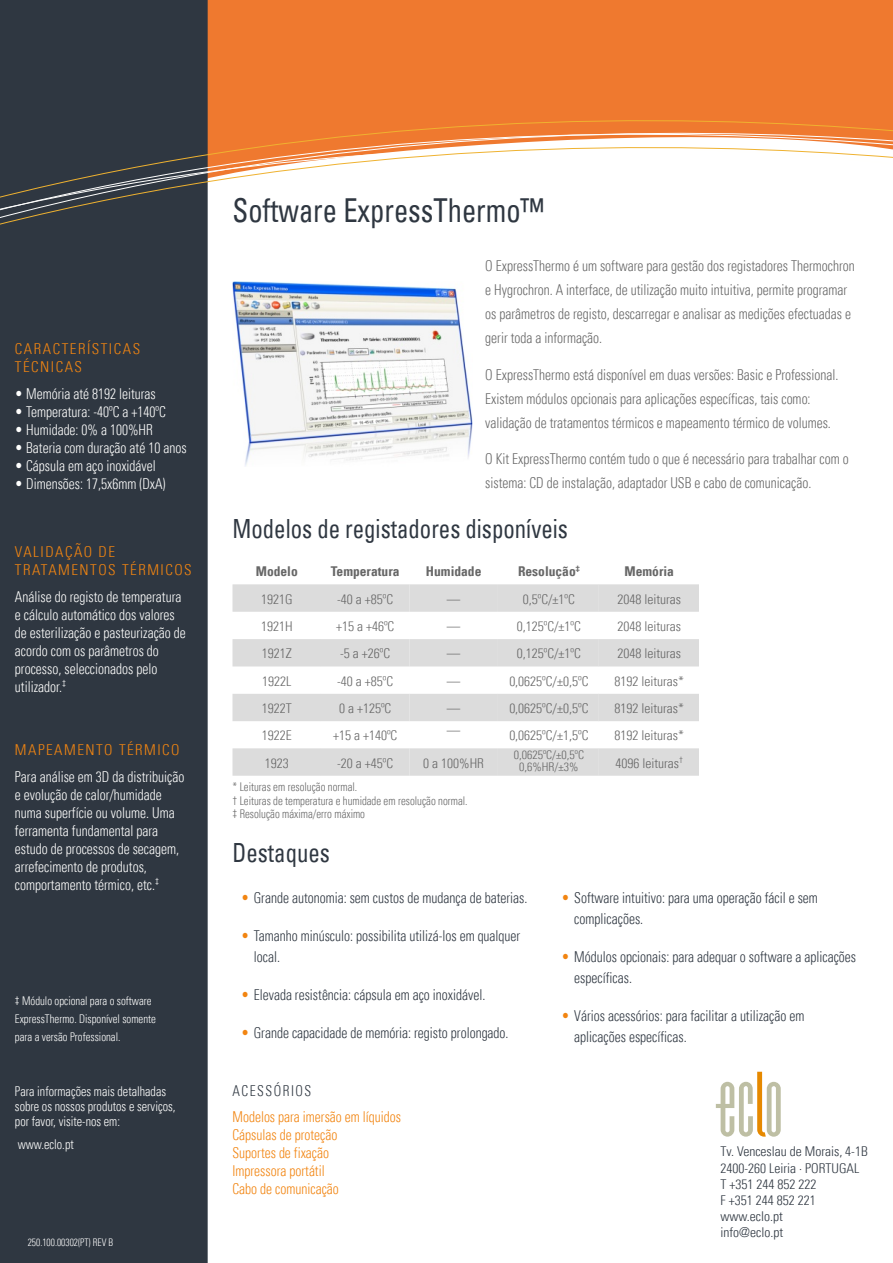
<style>
.page{position:relative;width:893px;height:1263px;background:#fff}
.page>*{position:absolute;margin:0;border:0;box-sizing:border-box;transform-origin:0 0}
.t1{font:condensed 33px "Univers";color:#2f3741;scale:.86 1}
.t2{font:condensed 26.4px "Univers";color:#2f3741;scale:.86 1}
.t3{font:300 condensed 15px/24px "Univers";color:#676767;scale:.9 1}
.t4{font:300 condensed 15px/18px "Univers";color:#fffffe;scale:.9 1}
.t5{font:300 condensed 15px/21px "Univers";color:#2f3741;scale:.9 1}
.t6{font:300 condensed 15px/18px "Univers";color:#f28511;scale:.9 1}
.t7{font:300 condensed 15px/18px "Univers";letter-spacing:.1em;color:#f28511}
.t8{font:300 condensed 15px "Univers";letter-spacing:.11em;color:#2f3741;scale:.9 1}
.t9{font:300 condensed 13.5px/27.3px "Univers";color:#676767}
.t10{font:300 condensed 13.5px/16.2px "Univers";color:#2f3741}
.t11{font:300 condensed 13.5px/15px "Univers";color:#fffffe;scale:.9 1}
.t12{font:700 condensed 13.5px "Univers";color:#676767}
.t13{font:300 condensed 12px/13.5px "Univers";color:#676767;scale:.9 1}
.t14{font:300 condensed 12px/18px "Univers";color:#fffffe;scale:.9 1}
.t15{font:300 condensed 12px/12.8px "Univers";color:#676767;text-align:center}
.t16{font:300 condensed 10.5px "Univers";color:#fff;scale:.9 1}
.s1{color:#f28511}
</style>
<div class="page">
<div style="left:208px;top:0;width:685px;height:111px;background:#ef792f"></div>
<div style="left:0;top:0;width:208px;height:1263px;background:#2f3741"></div>
<svg style="left:716px;top:1072px;width:65px;height:65px"></svg>
<div style="left:207px;top:111px;width:686px;height:13px;background:#ef792f"></div>
<svg style="left:207px;top:124px;width:686px;height:14px"></svg>
<svg style="left:0;top:138px;width:893px;height:89px"></svg>
<img style="left:232px;top:281px;width:240px;height:185px">
<div style="left:232px;top:584px;width:89px;height:28px;background:#dcdcdc"></div>
<div style="left:321px;top:584px;width:88px;height:28px;background:#dcdcdc"></div>
<div style="left:409px;top:584px;width:89px;height:28px;background:#dcdcdc"></div>
<div style="left:498px;top:584px;width:100px;height:28px;background:#dcdcdc"></div>
<div style="left:232px;top:639px;width:89px;height:27px;background:#dcdcdc"></div>
<div style="left:321px;top:639px;width:88px;height:27px;background:#dcdcdc"></div>
<div style="left:409px;top:639px;width:89px;height:27px;background:#dcdcdc"></div>
<div style="left:498px;top:639px;width:100px;height:27px;background:#dcdcdc"></div>
<div style="left:232px;top:694px;width:89px;height:27px;background:#dcdcdc"></div>
<div style="left:321px;top:694px;width:88px;height:27px;background:#dcdcdc"></div>
<div style="left:409px;top:694px;width:89px;height:27px;background:#dcdcdc"></div>
<div style="left:498px;top:694px;width:100px;height:27px;background:#dcdcdc"></div>
<div style="left:232px;top:748px;width:89px;height:28px;background:#dcdcdc"></div>
<div style="left:321px;top:748px;width:88px;height:28px;background:#dcdcdc"></div>
<div style="left:409px;top:748px;width:89px;height:28px;background:#dcdcdc"></div>
<div style="left:498px;top:748px;width:100px;height:28px;background:#dcdcdc"></div>
<div style="left:598px;top:584px;width:101px;height:28px;background:#dcdcdc"></div>
<div style="left:598px;top:639px;width:101px;height:27px;background:#dcdcdc"></div>
<div style="left:598px;top:694px;width:101px;height:27px;background:#dcdcdc"></div>
<div style="left:598px;top:748px;width:101px;height:28px;background:#dcdcdc"></div>
<p class="t7" style="left:15px;top:340px;width:127px">CARACTERÍSTICAS<br>TÉCNICAS</p>
<p class="t4" style="left:15px;top:384px;width:158px">• Memória até 8192 leituras</p>
<p class="t4" style="left:15px;top:402px;width:169px">• Temperatura: -40ºC a +140ºC</p>
<p class="t4" style="left:15px;top:420px;width:155px">• Humidade: 0% a 100%HR</p>
<p class="t4" style="left:15px;top:438px;width:192px">• Bateria com duração até 10 anos</p>
<p class="t4" style="left:15px;top:456px;width:158px">• Cápsula em aço inoxidável</p>
<p class="t4" style="left:15px;top:474px;width:169px">• Dimensões: 17,5x6mm (DxA)</p>
<p class="t7" style="left:15px;top:543px;width:178px">VALIDAÇÃO DE<br>TRATAMENTOS TÉRMICOS</p>
<p class="t4" style="left:15px;top:587px;width:191px">Análise do registo de temperatura e cálculo automático dos valores de esterilização e pasteurização de acordo com os parâmetros do processo, seleccionados pelo utilizador.<sup>‡</sup></p>
<p class="t7" style="left:15px;top:741px;width:166px">MAPEAMENTO TÉRMICO</p>
<p class="t4" style="left:15px;top:767px;width:190px">Para análise em 3D da distribuição e evolução de calor/humidade numa superfície ou volume. Uma ferramenta fundamental para estudo de processos de secagem, arrefecimento de produtos, comportamento térmico, etc.<sup>‡</sup></p>
<p class="t14" style="left:15px;top:991px;width:158px">‡ Módulo opcional para o software<br>ExpressThermo. Disponível somente para a versão Professional.</p>
<p class="t11" style="left:15px;top:1083px;width:180px">Para informações mais detalhadas sobre os nossos produtos e serviços, por favor, visite-nos em:</p>
<p class="t11" style="left:18px;top:1137px;width:64px">www.eclo.pt</p>
<p class="t16" style="left:28px;top:1236px;width:97px">250.100.00302(PT) REV B</p>
<h1 class="t1" style="left:232px;top:189px;width:364px">Software ExpressThermo™</h1>
<p class="t3" style="left:485px;top:254px;width:412px">O ExpressThermo é um software para gestão dos registadores Thermochron e Hygrochron. A interface, de utilização muito intuitiva, permite programar os parâmetros de registo, descarregar e analisar as medições efectuadas e gerir toda a informação.</p>
<p class="t3" style="left:485px;top:362px;width:394px">O ExpressThermo está disponível em duas versões: Basic e Professional.<br>Existem módulos opcionais para aplicações específicas, tais como: validação de tratamentos térmicos e mapeamento térmico de volumes.</p>
<p class="t3" style="left:485px;top:447px;width:405px">O Kit ExpressThermo contém tudo o que é necessário para trabalhar com o sistema: CD de instalação, adaptador USB e cabo de comunicação.</p>
<h2 class="t2" style="left:232px;top:512px;width:392px">Modelos de registadores disponíveis</h2>
<p class="t12" style="left:256px;top:563px;width:43px">Modelo</p>
<p class="t12" style="left:331px;top:563px;width:70px">Temperatura</p>
<p class="t12" style="left:426px;top:563px;width:57px">Humidade</p>
<p class="t12" style="left:518px;top:563px;width:63px">Resolução<sup>‡</sup></p>
<p class="t9" style="left:261px;top:585px;width:33px">1921G</p>
<p class="t9" style="left:337px;top:585px;width:58px">-40 a +85ºC</p>
<p class="t9" style="left:447px;top:585px;width:15px">—</p>
<p class="t9" style="left:523px;top:585px;width:54px">0,5ºC/±1ºC</p>
<p class="t9" style="left:261px;top:613px;width:33px">1921H</p>
<p class="t9" style="left:336px;top:613px;width:60px">+15 a +46ºC</p>
<p class="t9" style="left:447px;top:613px;width:15px">—</p>
<p class="t9" style="left:517px;top:613px;width:66px">0,125ºC/±1ºC</p>
<p class="t9" style="left:262px;top:640px;width:31px">1921Z</p>
<p class="t9" style="left:340px;top:640px;width:52px">-5 a +26ºC</p>
<p class="t9" style="left:447px;top:640px;width:15px">—</p>
<p class="t9" style="left:517px;top:640px;width:66px">0,125ºC/±1ºC</p>
<p class="t9" style="left:262px;top:667px;width:31px">1922L</p>
<p class="t9" style="left:337px;top:667px;width:58px">-40 a +85ºC</p>
<p class="t9" style="left:447px;top:667px;width:15px">—</p>
<p class="t9" style="left:509px;top:667px;width:81px">0,0625ºC/±0,5ºC</p>
<p class="t9" style="left:262px;top:695px;width:31px">1922T</p>
<p class="t9" style="left:339px;top:695px;width:54px">0 a +125ºC</p>
<p class="t9" style="left:447px;top:695px;width:15px">—</p>
<p class="t9" style="left:509px;top:695px;width:81px">0,0625ºC/±0,5ºC</p>
<p class="t9" style="left:262px;top:722px;width:31px">1922E</p>
<p class="t9" style="left:333px;top:722px;width:66px">+15 a +140ºC</p>
<p class="t9" style="left:447px;top:717px;width:15px">—</p>
<p class="t9" style="left:509px;top:722px;width:81px">0,0625ºC/±1,5ºC</p>
<p class="t9" style="left:265px;top:749px;width:25px">1923</p>
<p class="t9" style="left:337px;top:749px;width:58px">-20 a +45ºC</p>
<p class="t9" style="left:423px;top:749px;width:62px">0 a 100%HR</p>
<p class="t15" style="left:514px;top:748px;width:72px">0,0625ºC/±0,5ºC<br>0,6%HR/±3%</p>
<p class="t13" style="left:232px;top:780px;width:263px">* Leituras em resolução normal.<br>† Leituras de temperatura e humidade em resolução normal. ‡ Resolução máxima/erro máximo</p>
<h2 class="t2" style="left:232px;top:836px;width:115px">Destaques</h2>
<p class="t12" style="left:625px;top:563px;width:51px">Memória</p>
<p class="t9" style="left:614px;top:585px;width:71px">2048 leituras<br>2048 leituras<br>2048 leituras<br>8192 leituras*<br>8192 leituras*<br>8192 leituras*<br>4096 leituras<sup>†</sup></p>
<p class="t5" style="left:241px;top:887px;width:320px"><span class="s1">•</span> Grande autonomia: sem custos de mudança de baterias.</p>
<p class="t5" style="left:254px;top:925px;width:298px;text-indent:-13px"><span class="s1">•</span> Tamanho minúsculo: possibilita utilizá-los em qualquer local.</p>
<p class="t5" style="left:241px;top:984px;width:273px"><span class="s1">•</span> Elevada resistência: cápsula em aço inoxidável.</p>
<p class="t5" style="left:241px;top:1022px;width:299px"><span class="s1">•</span> Grande capacidade de memória: registo prolongado.</p>
<p class="t8" style="left:232px;top:1081px;width:89px">ACESSÓRIOS</p>
<p class="t6" style="left:232px;top:1108px;width:189px">Modelos para imersão em líquidos<br>Cápsulas de proteção<br>Suportes de fixação<br>Impressora portátil<br>Cabo de comunicação</p>
<p class="t5" style="left:574px;top:887px;width:272px;text-indent:-13px"><span class="s1">•</span> Software intuitivo: para uma operação fácil e sem complicações.</p>
<p class="t5" style="left:574px;top:946px;width:315px;text-indent:-13px"><span class="s1">•</span> Módulos opcionais: para adequar o software a aplicações específicas.</p>
<p class="t5" style="left:574px;top:1005px;width:257px;text-indent:-13px"><span class="s1">•</span> Vários acessórios: para facilitar a utilização em aplicações específicas.</p>
<p class="t10" style="left:720px;top:1143px;width:149px">Tv. Venceslau de Morais, 4-1B<br>2400-260 Leiria · PORTUGAL<br>T +351 244 852 222<br>F +351 244 852 221 www.eclo.pt<br>info@eclo.pt</p>
</div>
